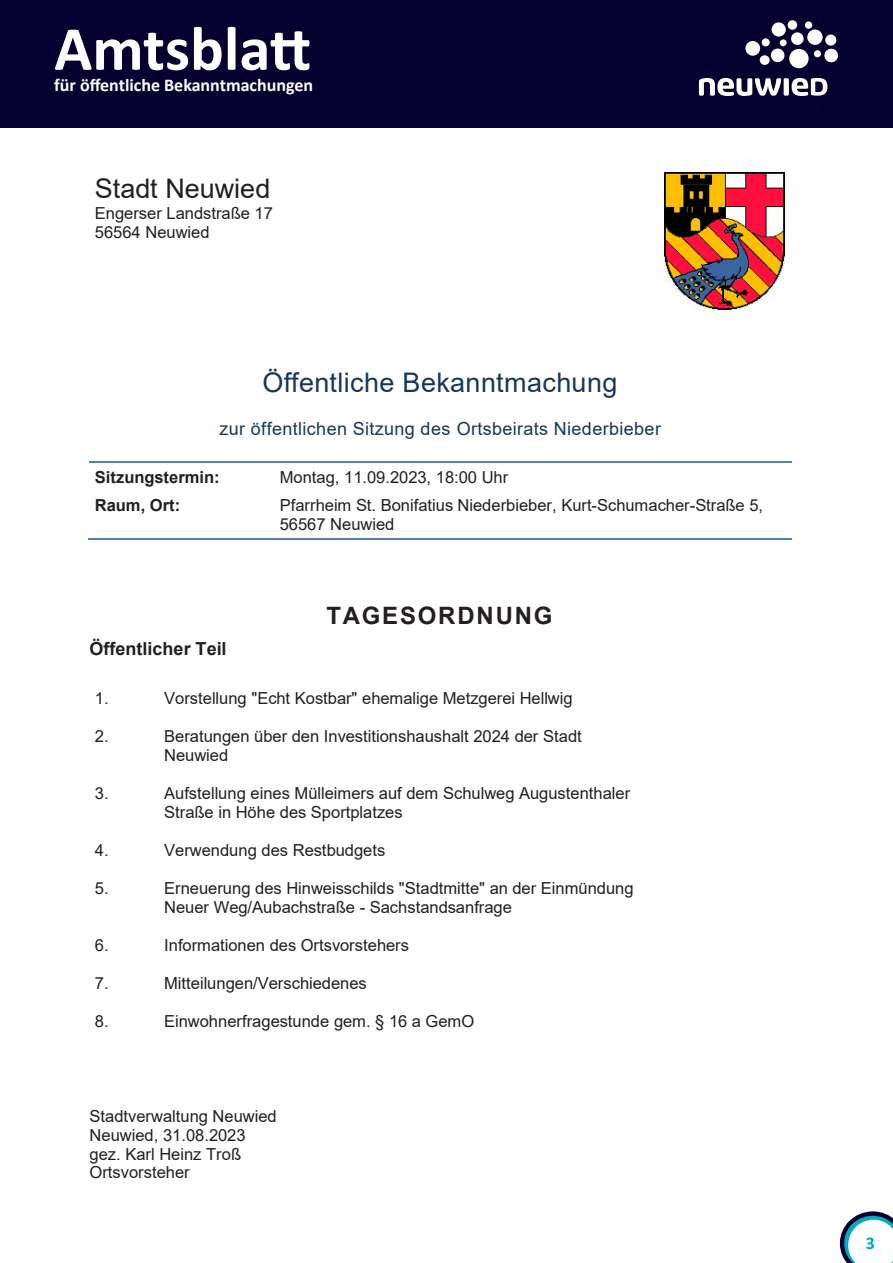
<style>
.page{position:relative;width:893px;height:1263px;background:#fff}
.page>*{position:absolute;margin:0;border:0;box-sizing:border-box;transform-origin:0 0}
.t1{font:700 63px "Calibri";color:#fff}
.t2{font:27px "Arial";letter-spacing:.01em;color:#17365d}
.t3{font:27px "Arial";color:#231f20}
.t4{font:700 24px "Arial";letter-spacing:.075em;color:#231f20}
.t5{font:18px "Arial";letter-spacing:.02em;color:#17365d}
.t6{font:700 18px "Calibri";color:#fff}
.t7{font:700 18px "Arial";color:#231f20}
.t8{font:700 18px "Calibri";color:#00adbc}
.t9{font:16.5px/18.9px "Arial";color:#231f20}
.t10{font:700 16.5px "Arial";color:#231f20}
</style>
<div class="page">
<svg style="left:840px;top:1211px;width:53px;height:52px"></svg>
<div style="left:0;top:0;width:893px;height:128px;background:#050030"></div>
<svg style="left:745px;top:22px;width:93px;height:47px"></svg>
<div style="left:787px;top:20px;width:10px;height:10px;background:#fff;border-radius:50%"></div>
<svg style="left:699px;top:78px;width:128px;height:18px"></svg>
<hr style="left:90px;top:461px;width:185px;height:2px;background:#4f81bd">
<hr style="left:276px;top:461px;width:515px;height:2px;background:#4f81bd">
<hr style="left:89px;top:538px;width:186px;height:1px;background:#4f81bd">
<hr style="left:275px;top:538px;width:516px;height:1px;background:#4f81bd">
<img style="left:664px;top:172px;width:121px;height:138px">
<h1 class="t1" style="left:54px;top:4px;width:258px">Amtsblatt</h1>
<p class="t6" style="left:54px;top:73px;width:260px">für öffentliche Bekanntmachungen</p>
<h2 class="t3" style="left:95px;top:178px;width:177px">Stadt Neuwied</h2>
<p class="t9" style="left:95px;top:205px;width:180px">Engerser Landstrafle 17<br>56564 Neuwied</p>
<h2 class="t2" style="left:262px;top:372px;width:356px">Öffentliche Bekanntmachung</h2>
<p class="t5" style="left:219px;top:422px;width:443px">zur ˆffentlichen Sitzung des Ortsbeirats Niederbieber</p>
<p class="t10" style="left:95px;top:471px;width:126px">Sitzungstermin:</p>
<p class="t9" style="left:280px;top:469px;width:230px">Montag, 11.09.2023, 18:00 Uhr</p>
<p class="t10" style="left:95px;top:499px;width:87px">Raum, Ort:</p>
<p class="t9" style="left:280px;top:497px;width:485px">Pfarrheim St. Bonifatius Niederbieber, Kurt-Schumacher-Strafle 5,<br>56567 Neuwied</p>
<h3 class="t4" style="left:326px;top:607px;width:228px">TAGESORDNUNG</h3>
<p class="t7" style="left:90px;top:642px;width:139px">÷ffentlicher Teil</p>
<p class="t9" style="left:95px;top:690px;width:15px">1.</p>
<p class="t9" style="left:164px;top:690px;width:410px">Vorstellung "Echt Kostbar" ehemalige Metzgerei Hellwig</p>
<p class="t9" style="left:95px;top:728px;width:15px">2.</p>
<p class="t9" style="left:164px;top:728px;width:419px">Beratungen ¸ber den Investitionshaushalt 2024 der Stadt<br>Neuwied</p>
<p class="t9" style="left:95px;top:785px;width:15px">3.</p>
<p class="t9" style="left:164px;top:785px;width:468px">Aufstellung eines M¸lleimers auf dem Schulweg Augustenthaler<br>Strafle in Hˆhe des Sportplatzes</p>
<p class="t9" style="left:95px;top:842px;width:15px">4.</p>
<p class="t9" style="left:164px;top:842px;width:223px">Verwendung des Restbudgets</p>
<p class="t9" style="left:95px;top:880px;width:15px">5.</p>
<p class="t9" style="left:164px;top:880px;width:471px">Erneuerung des Hinweisschilds "Stadtmitte" an der Einm¸ndung<br>Neuer Weg/Aubachstrafle - Sachstandsanfrage</p>
<p class="t9" style="left:95px;top:937px;width:15px">6.</p>
<p class="t9" style="left:164px;top:937px;width:246px">Informationen des Ortsvorstehers</p>
<p class="t9" style="left:95px;top:975px;width:15px">7.</p>
<p class="t9" style="left:164px;top:975px;width:204px">Mitteilungen/Verschiedenes</p>
<p class="t9" style="left:95px;top:1013px;width:15px">8.</p>
<p class="t9" style="left:164px;top:1013px;width:312px">Einwohnerfragestunde gem. ß 16 a GemO</p>
<p class="t9" style="left:90px;top:1108px;width:189px">Stadtverwaltung Neuwied<br>Neuwied, 31.08.2023 gez. Karl Heinz Trofl<br>Ortsvorsteher</p>
<p class="t8" style="left:866px;top:1232px;width:11px">3</p>
</div>
